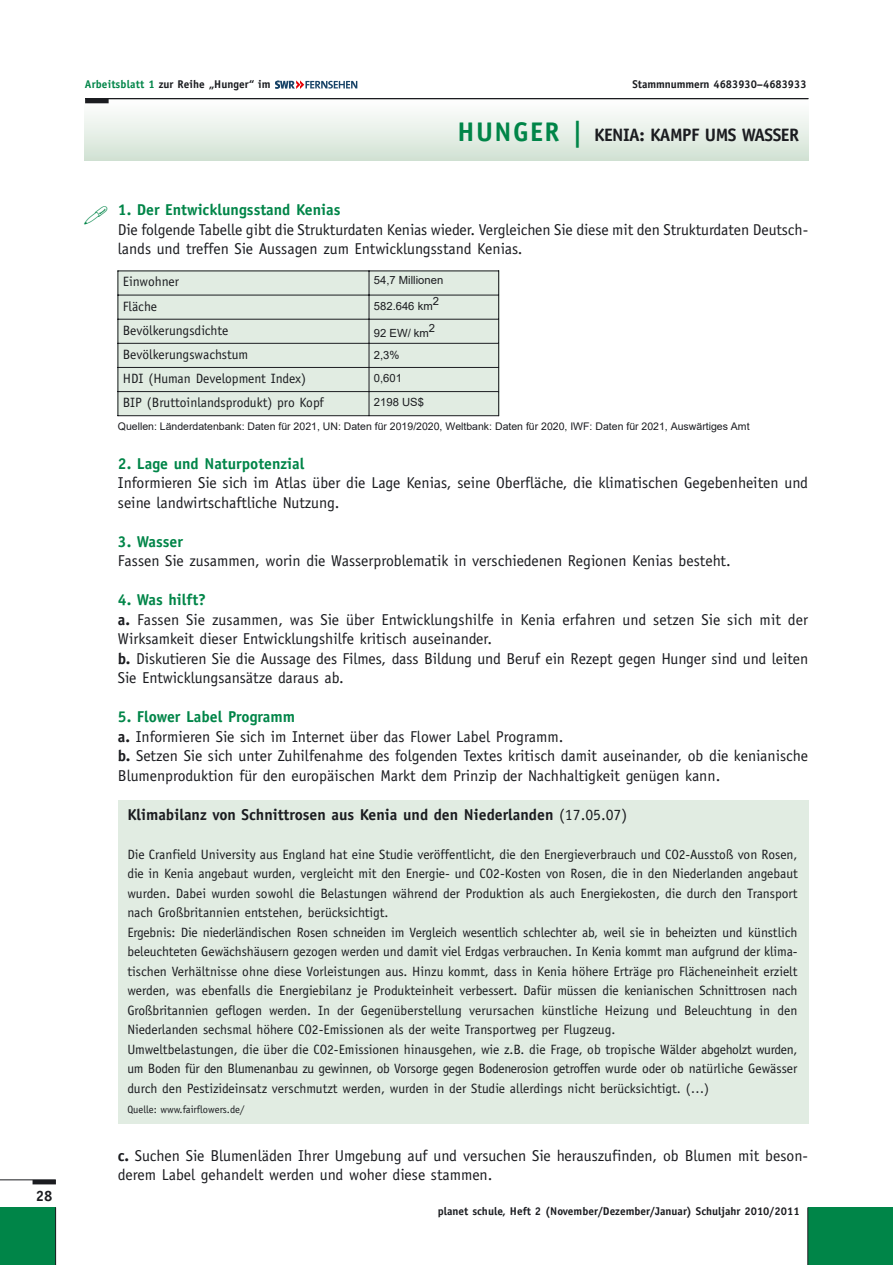
<style>
.page{position:relative;width:893px;height:1265px;background:#fff}
.page>*{position:absolute;margin:0;border:0;box-sizing:border-box;transform-origin:0 0}
.t1{font:700 18px "Officina Sans";letter-spacing:-.03em;color:#1b1c20}
.t2{font:15.75px/19.5px "Officina Sans";color:#1b1c20}
.t3{font:700 15.75px "Officina Sans";color:#1b1c20}
.t4{font:700 15.75px "Officina Sans";color:#008548}
.t5{font:700 15px "Officina Sans";color:#1b1c20}
.t6{font:13.5px/19.5px "Officina Sans";letter-spacing:-.005em;color:#1b1c20}
.t7{font:700 11.25px "Officina Sans";color:#1b1c20}
.t8{font:11.25px/22.6px "Arial";color:#1b1c20}
.t9{font:10.5px "Arial";color:#1b1c20}
.t10{font:10.5px "Officina Sans";color:#1b1c20}
.s1{color:#008548}
.s2{font-size:27px;color:#008548}
.s3{font-weight:700;color:#008548}
.s4{font-weight:700}
.s5{font-weight:400}
</style>
<div class="page">
<div style="left:118px;top:800px;width:690px;height:324px;background:#e1ece2"></div>
<div style="left:808px;top:1207px;width:84px;height:57px;background:#008548"></div>
<hr style="left:807px;top:1207px;width:1px;height:57px;background:#1b1c20">
<div style="left:0;top:1207px;width:56px;height:57px;background:#008548"></div>
<div style="left:33px;top:1179px;width:23px;height:5px;background:#1b1c20"></div>
<hr style="left:0;top:1179px;width:56px;height:1px;background:#1b1c20">
<hr style="left:55px;top:1207px;width:1px;height:57px;background:#1b1c20">
<hr style="left:85px;top:158px;width:723px;height:3px;background:#ccdfce">
<hr style="left:85px;top:155px;width:723px;height:3px;background:#cee0d1">
<hr style="left:85px;top:152px;width:723px;height:3px;background:#d1e2d4">
<hr style="left:85px;top:149px;width:723px;height:3px;background:#d4e3d5">
<hr style="left:85px;top:146px;width:723px;height:3px;background:#d6e5d8">
<hr style="left:85px;top:143px;width:723px;height:3px;background:#d9e7db">
<hr style="left:85px;top:140px;width:723px;height:3px;background:#dce8de">
<hr style="left:85px;top:137px;width:723px;height:3px;background:#deeae0">
<hr style="left:85px;top:134px;width:723px;height:3px;background:#e1ece2">
<hr style="left:85px;top:131px;width:723px;height:3px;background:#e3eee5">
<hr style="left:85px;top:128px;width:723px;height:3px;background:#e6efe7">
<hr style="left:85px;top:125px;width:723px;height:3px;background:#e9f1e9">
<hr style="left:85px;top:122px;width:723px;height:3px;background:#ebf2ec">
<hr style="left:85px;top:119px;width:723px;height:3px;background:#eef4ee">
<hr style="left:85px;top:115px;width:723px;height:4px;background:#f1f6f1">
<hr style="left:85px;top:111px;width:723px;height:4px;background:#f4f8f5">
<hr style="left:85px;top:107px;width:723px;height:4px;background:#f7faf8">
<hr style="left:85px;top:103px;width:723px;height:4px;background:#fbfcfb">
<hr style="left:85px;top:99px;width:24px;height:4px;background:#1b1c20">
<hr style="left:85px;top:98px;width:723px;height:1px;background:#1b1c20">
<svg style="left:275px;top:80px;width:82px;height:9px"></svg>
<div style="left:117px;top:270px;width:252px;height:25px;background:#e1ece2"></div>
<div style="left:369px;top:270px;width:130px;height:25px;background:#e1ece2"></div>
<div style="left:117px;top:295px;width:252px;height:24px;background:#e1ece2"></div>
<div style="left:369px;top:295px;width:130px;height:24px;background:#e1ece2"></div>
<div style="left:117px;top:319px;width:252px;height:24px;background:#e1ece2"></div>
<div style="left:369px;top:319px;width:130px;height:24px;background:#e1ece2"></div>
<div style="left:117px;top:343px;width:252px;height:24px;background:#e1ece2"></div>
<div style="left:369px;top:343px;width:130px;height:24px;background:#e1ece2"></div>
<div style="left:117px;top:367px;width:252px;height:24px;background:#e1ece2"></div>
<div style="left:369px;top:367px;width:130px;height:24px;background:#e1ece2"></div>
<div style="left:117px;top:391px;width:252px;height:25px;background:#e1ece2"></div>
<div style="left:369px;top:391px;width:130px;height:25px;background:#e1ece2"></div>
<hr style="left:117px;top:270px;width:1px;height:146px;background:#1b1c20">
<hr style="left:368px;top:270px;width:1px;height:146px;background:#1b1c20">
<hr style="left:498px;top:270px;width:1px;height:146px;background:#1b1c20">
<hr style="left:117px;top:270px;width:382px;height:1px;background:#1b1c20">
<hr style="left:117px;top:295px;width:382px;height:1px;background:#1b1c20">
<hr style="left:117px;top:319px;width:382px;height:1px;background:#1b1c20">
<hr style="left:117px;top:343px;width:382px;height:1px;background:#1b1c20">
<hr style="left:117px;top:367px;width:382px;height:1px;background:#1b1c20">
<hr style="left:117px;top:391px;width:382px;height:1px;background:#1b1c20">
<hr style="left:117px;top:415px;width:382px;height:1px;background:#1b1c20">
<p class="t5" style="left:36px;top:1189px;width:18px">28</p>
<p class="t7" style="left:85px;top:80px;width:187px"><span class="s1">Arbeitsblatt 1</span> zur Reihe „Hunger“ im</p>
<p class="t7" style="left:632px;top:80px;width:175px">Stammnummern 4683930–4683933</p>
<h1 class="t1" style="left:457px;top:128px;width:343px"><span class="s2">HUNGER |</span> KENIA: KAMPF UMS WASSER</h1>
<p class="t4" style="left:118px;top:204px;width:224px">1. Der Entwicklungsstand Kenias</p>
<p class="t2" style="left:118px;top:221px;width:691px">Die folgende Tabelle gibt die Strukturdaten Kenias wieder. Vergleichen Sie diese mit den Strukturdaten Deutsch&shy;lands und treffen Sie Aussagen zum Entwicklungsstand Kenias.</p>
<p class="t6" style="left:123px;top:271px;width:202px;line-height:24.2px">Einwohner<br>Fläche<br>Bevölkerungsdichte<br>Bevölkerungswachstum<br>HDI (Human Development Index)<br>BIP (Bruttoinlandsprodukt) pro Kopf</p>
<p class="t8" style="left:374px;top:269px;width:71px">54,7 Millionen</p>
<p class="t8" style="left:374px;top:295px;width:67px">582.646 km2</p>
<p class="t8" style="left:374px;top:321px;width:63px">92 EW/ km2<br>2,3%<br>0,601</p>
<p class="t8" style="left:374px;top:390px;width:52px">2198 US$</p>
<p class="t9" style="left:118px;top:418px;width:633px">Quellen: Länderdatenbank: Daten für 2021, UN: Daten für 2019/2020, Weltbank: Daten für 2020, IWF: Daten für 2021, Auswärtiges Amt</p>
<p class="t4" style="left:118px;top:457px;width:188px">2. Lage und Naturpotenzial</p>
<p class="t2" style="left:118px;top:474px;width:691px">Informieren Sie sich im Atlas über die Lage Kenias, seine Oberfläche, die klimatischen Gegebenheiten und seine landwirtschaftliche Nutzung.</p>
<p class="t4" style="left:118px;top:535px;width:67px">3. Wasser</p>
<p class="t2" style="left:118px;top:552px;width:614px">Fassen Sie zusammen, worin die Wasserproblematik in verschiedenen Regionen Kenias besteht.</p>
<p class="t2" style="left:118px;top:591px;width:691px"><span class="s3">4. Was hilft?<br></span><span class="s4">a.</span> Fassen Sie zusammen, was Sie über Entwicklungshilfe in Kenia erfahren und setzen Sie sich mit der Wirksamkeit dieser Entwicklungshilfe kritisch auseinander.<br><span class="s4">b.</span> Diskutieren Sie die Aussage des Filmes, dass Bildung und Beruf ein Rezept gegen Hunger sind und leiten Sie Entwicklungsansätze daraus ab.</p>
<p class="t2" style="left:118px;top:708px;width:691px"><span class="s3">5. Flower Label Programm<br></span><span class="s4">a.</span> Informieren Sie sich im Internet über das Flower Label Programm.<br><span class="s4">b.</span> Setzen Sie sich unter Zuhilfenahme des folgenden Textes kritisch damit auseinander, ob die kenianische Blumenproduktion für den europäischen Markt dem Prinzip der Nachhaltigkeit genügen kann.</p>
<p class="t3" style="left:127px;top:808px;width:501px">Klimabilanz von Schnittrosen aus Kenia und den Niederlanden <span class="s5">(17.05.07)</span></p>
<p class="t6" style="left:127px;top:845px;width:672px">Die Cranfield University aus England hat eine Studie veröffentlicht, die den Energieverbrauch und CO2-Ausstoß von Rosen, die in Kenia angebaut wurden, vergleicht mit den Energie- und CO2-Kosten von Rosen, die in den Niederlanden angebaut wurden. Dabei wurden sowohl die Belastungen während der Produktion als auch Energiekosten, die durch den Transport nach Großbritannien entstehen, berücksichtigt.<br>Ergebnis: Die niederländischen Rosen schneiden im Vergleich wesentlich schlechter ab, weil sie in beheizten und künstlich beleuchteten Gewächshäusern gezogen werden und damit viel Erdgas verbrauchen. In Kenia kommt man aufgrund der klima&shy;tischen Verhältnisse ohne diese Vorleistungen aus. Hinzu kommt, dass in Kenia höhere Erträge pro Flächeneinheit erzielt werden, was ebenfalls die Energiebilanz je Produkteinheit verbessert. Dafür müssen die kenianischen Schnittrosen nach Großbritannien geflogen werden. In der Gegenüberstellung verursachen künstliche Heizung und Beleuchtung in den Niederlanden sechsmal höhere CO2-Emissionen als der weite Transportweg per Flugzeug.<br>Umweltbelastungen, die über die CO2-Emissionen hinausgehen, wie z.B. die Frage, ob tropische Wälder abgeholzt wurden, um Boden für den Blumenanbau zu gewinnen, ob Vorsorge gegen Bodenerosion getroffen wurde oder ob natürliche Gewässer durch den Pestizideinsatz verschmutzt werden, wurden in der Studie allerdings nicht berücksichtigt. (…)</p>
<p class="t10" style="left:127px;top:1104px;width:119px">Quelle: www.fairflowers.de/</p>
<p class="t2" style="left:118px;top:1146px;width:691px"><span class="s4">c.</span> Suchen Sie Blumenläden Ihrer Umgebung auf und versuchen Sie herauszufinden, ob Blumen mit beson&shy;derem Label gehandelt werden und woher diese stammen.</p>
<p class="t7" style="left:438px;top:1207px;width:363px">planet schule, Heft 2 (November/Dezember/Januar) Schuljahr 2010/2011</p>
</div>
